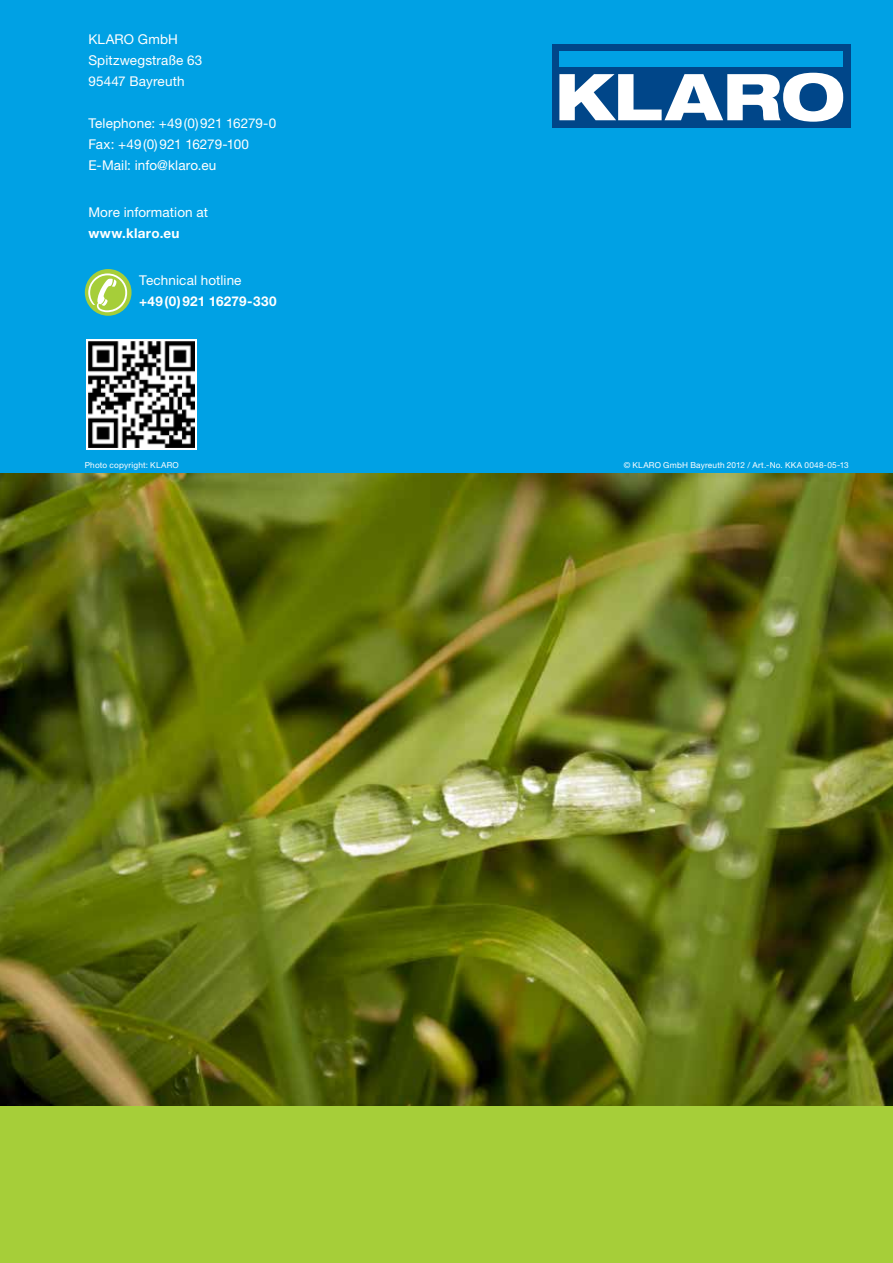
<style>
.page{position:relative;width:893px;height:1263px;background:#fff}
.page>*{position:absolute;margin:0;border:0;box-sizing:border-box;transform-origin:0 0}
.t1{font:13.5px/21px "Helvetica Neue LT Pro";letter-spacing:.01em;color:#fff}
.t2{font:700 13.5px "Helvetica Neue LT Pro";letter-spacing:.02em;color:#fff}
.t3{font:8.25px "Helvetica Neue LT Pro";letter-spacing:.025em;color:#fff}
</style>
<div class="page">
<div style="left:0;top:0;width:893px;height:474px;background:#00a1e4"></div>
<div style="left:0;top:1105px;width:893px;height:158px;background:#a6ce39"></div>
<img style="left:0;top:474px;width:893px;height:631px">
<div style="left:552px;top:44px;width:298px;height:84px;background:#004689"></div>
<svg style="left:559px;top:73px;width:284px;height:49px"></svg>
<div style="left:559px;top:52px;width:284px;height:15px;background:#00a1e4"></div>
<svg style="left:85px;top:269px;width:47px;height:47px"></svg>
<svg style="left:88px;top:273px;width:39px;height:39px;background:#b4d876"></svg>
<svg style="left:86px;top:339px;width:110px;height:111px"></svg>
<img style="left:89px;top:341px;width:105px;height:106px">
<p class="t1" style="left:88px;top:28px;width:116px">KLARO GmbH<br>Spitzwegstraße 63<br>95447 Bayreuth</p>
<p class="t1" style="left:88px;top:112px;width:190px">Telephone: +49(0)921 16279-0<br>Fax: +49(0)921 16279-100<br>E-Mail: info@klaro.eu</p>
<p class="t1" style="left:88px;top:202px;width:121px">More information at</p>
<p class="t2" style="left:88px;top:225px;width:93px">www.klaro.eu</p>
<p class="t1" style="left:139px;top:269px;width:104px">Technical hotline</p>
<p class="t2" style="left:139px;top:293px;width:139px">+49(0)921 16279-330</p>
<p class="t3" style="left:85px;top:460px;width:95px">Photo copyright: KLARO</p>
<p class="t3" style="left:624px;top:460px;width:227px">© KLARO GmbH Bayreuth 2012 / Art.-No. KKA 0048-05-13</p>
</div>
